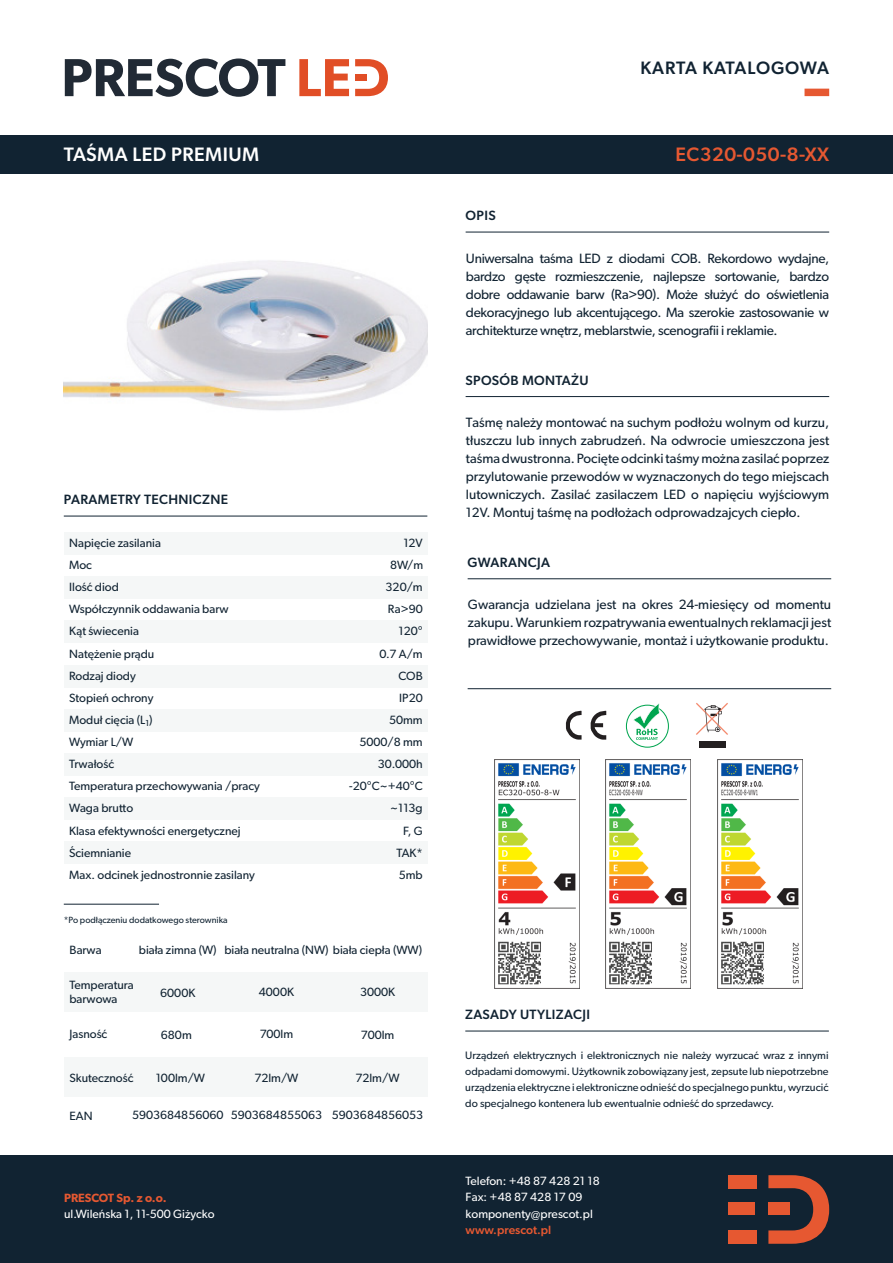
<style>
.page{position:relative;width:893px;height:1263px;background:#fff}
.page>*{position:absolute;margin:0;border:0;box-sizing:border-box;transform-origin:0 0}
.t1{font:500 19.5px "Gibson";letter-spacing:.025em;color:#fff}
.t2{font:500 19.5px "Gibson";letter-spacing:.025em;color:#e65831}
.t3{font:500 18px "Gibson";letter-spacing:.03em;color:#112332}
.t4{font:13.5px/18px "Gibson";color:#112332;text-align:justify}
.t5{font:500 13.5px "Gibson";letter-spacing:.025em;color:#112332}
.t6{font:12px "Gibson";color:#112332}
.t7{font:12px "Gibson";color:#fff}
.t8{font:600 12px "Gibson";color:#e65831}
.t9{font:500 12px "Gibson";color:#e65831}
.t10{font:10.8px/15.8px "Gibson";color:#112332;text-align:justify}
.t11{font:9px "Gibson";color:#112332}
</style>
<div class="page">
<svg style="left:65px;top:58px;width:220px;height:39px"></svg>
<svg style="left:299px;top:59px;width:50px;height:37px"></svg>
<svg style="left:355px;top:59px;width:33px;height:37px"></svg>
<div style="left:804px;top:89px;width:25px;height:7px;background:#e65831"></div>
<div style="left:0;top:135px;width:893px;height:39px;background:#112332"></div>
<div style="left:0;top:1155px;width:893px;height:108px;background:#112332"></div>
<svg style="left:768px;top:1175px;width:61px;height:69px"></svg>
<div style="left:728px;top:1202px;width:26px;height:13px;background:#e65831"></div>
<div style="left:728px;top:1175px;width:29px;height:13px;background:#e65831"></div>
<div style="left:728px;top:1230px;width:29px;height:14px;background:#e65831"></div>
<div style="left:64px;top:532px;width:363px;height:22px;background:#f5f7f7"></div>
<div style="left:64px;top:621px;width:363px;height:22px;background:#f5f7f7"></div>
<div style="left:64px;top:577px;width:363px;height:22px;background:#f5f7f7"></div>
<div style="left:64px;top:665px;width:363px;height:22px;background:#f5f7f7"></div>
<div style="left:64px;top:709px;width:363px;height:23px;background:#f5f7f7"></div>
<div style="left:64px;top:753px;width:363px;height:23px;background:#f5f7f7"></div>
<div style="left:64px;top:797px;width:363px;height:22px;background:#f5f7f7"></div>
<div style="left:64px;top:842px;width:363px;height:22px;background:#f5f7f7"></div>
<img style="left:64px;top:260px;width:363px;height:151px">
<hr style="left:64px;top:516px;width:363px;height:1px;background:#112332">
<hr style="left:64px;top:904px;width:95px;height:1px;background:#112332">
<hr style="left:466px;top:232px;width:363px;height:1px;background:#112332">
<hr style="left:466px;top:396px;width:363px;height:1px;background:#112332">
<hr style="left:468px;top:578px;width:363px;height:1px;background:#112332">
<hr style="left:468px;top:688px;width:363px;height:1px;background:#112332">
<div style="left:699px;top:741px;width:26px;height:7px;background:#231f20"></div>
<svg style="left:696px;top:703px;width:32px;height:32px"></svg>
<svg style="left:626px;top:703px;width:43px;height:45px"></svg>
<svg style="left:566px;top:711px;width:16px;height:29px"></svg>
<svg style="left:590px;top:711px;width:16px;height:29px"></svg>
<div style="left:64px;top:972px;width:364px;height:40px;background:#f5f7f7"></div>
<div style="left:64px;top:1057px;width:364px;height:40px;background:#f5f7f7"></div>
<hr style="left:465px;top:1031px;width:364px;height:1px;background:#112332">
<img style="left:605px;top:759px;width:85px;height:230px">
<img style="left:495px;top:759px;width:85px;height:230px">
<img style="left:718px;top:759px;width:84px;height:230px">
<p class="t3" style="left:641px;top:57px;width:190px">KARTA KATALOGOWA</p>
<p class="t1" style="left:64px;top:143px;width:197px">TAŚMA LED PREMIUM</p>
<p class="t2" style="left:675px;top:143px;width:155px">EC320-050-8-XX</p>
<p class="t5" style="left:466px;top:207px;width:32px">OPIS</p>
<p class="t4" style="left:466px;top:249px;width:365px">Uniwersalna taśma LED z diodami COB. Rekordowo wydajne, bardzo gęste rozmieszczenie, najlepsze sortowanie, bardzo dobre oddawanie barw (Ra&gt;90). Może służyć do oświetlenia dekoracyjnego lub akcentującego. Ma szerokie zastosowanie w architekturze wnętrz, meblarstwie, scenografii i reklamie.</p>
<p class="t5" style="left:64px;top:491px;width:166px">PARAMETRY TECHNICZNE</p>
<p class="t6" style="left:69px;top:535px;width:93px">Napięcie zasilania</p>
<p class="t6" style="left:69px;top:558px;width:24px">Moc</p>
<p class="t6" style="left:69px;top:580px;width:51px">Ilość diod</p>
<p class="t6" style="left:69px;top:602px;width:161px">Współczynnik oddawania barw</p>
<p class="t6" style="left:69px;top:624px;width:71px">Kąt świecenia</p>
<p class="t6" style="left:69px;top:646px;width:87px">Natężenie prądu</p>
<p class="t6" style="left:69px;top:668px;width:68px">Rodzaj diody</p>
<p class="t6" style="left:69px;top:690px;width:86px">Stopień ochrony</p>
<p class="t6" style="left:69px;top:712px;width:85px">Moduł cięcia (L<sub>1</sub>)</p>
<p class="t6" style="left:69px;top:735px;width:66px">Wymiar L/W</p>
<p class="t6" style="left:69px;top:757px;width:46px">Trwałość</p>
<p class="t6" style="left:69px;top:779px;width:192px">Temperatura przechowywania /pracy</p>
<p class="t6" style="left:69px;top:801px;width:66px">Waga brutto</p>
<p class="t6" style="left:69px;top:823px;width:173px">Klasa efektywności energetycznej</p>
<p class="t6" style="left:69px;top:845px;width:63px">Ściemnianie</p>
<p class="t6" style="left:69px;top:867px;width:187px">Max. odcinek jednostronnie zasilany</p>
<p class="t11" style="left:64px;top:914px;width:165px">*Po podłączeniu dodatkowego sterownika</p>
<p class="t6" style="left:403px;top:535px;width:21px">12V</p>
<p class="t6" style="left:390px;top:558px;width:35px">8W/m</p>
<p class="t6" style="left:386px;top:580px;width:39px">320/m</p>
<p class="t6" style="left:388px;top:602px;width:36px">Ra&gt;90</p>
<p class="t6" style="left:398px;top:624px;width:26px">120°</p>
<p class="t6" style="left:379px;top:646px;width:45px">0.7 A/m</p>
<p class="t6" style="left:399px;top:668px;width:26px">COB</p>
<p class="t6" style="left:399px;top:690px;width:25px">IP20</p>
<p class="t6" style="left:389px;top:712px;width:35px">50mm</p>
<p class="t6" style="left:359px;top:735px;width:65px">5000/8 mm</p>
<p class="t6" style="left:378px;top:757px;width:46px">30.000h</p>
<p class="t6" style="left:349px;top:779px;width:75px">-20°C~+40°C</p>
<p class="t6" style="left:390px;top:801px;width:34px">~113g</p>
<p class="t6" style="left:403px;top:823px;width:21px">F, G</p>
<p class="t6" style="left:396px;top:845px;width:28px">TAK*</p>
<p class="t6" style="left:399px;top:867px;width:25px">5mb</p>
<p class="t6" style="left:224px;top:943px;width:199px">biała neutralna (NW) biała ciepła (WW)</p>
<p class="t6" style="left:259px;top:985px;width:37px">4000K</p>
<p class="t6" style="left:260px;top:1027px;width:35px">700lm</p>
<p class="t6" style="left:254px;top:1070px;width:45px">72lm/W</p>
<p class="t6" style="left:231px;top:1108px;width:93px">5903684855063</p>
<p class="t6" style="left:139px;top:943px;width:79px">biała zimna (W)</p>
<p class="t6" style="left:160px;top:985px;width:37px">6000K</p>
<p class="t6" style="left:161px;top:1027px;width:32px">680m</p>
<p class="t6" style="left:156px;top:1071px;width:51px">100lm/W</p>
<p class="t6" style="left:132px;top:1108px;width:93px">5903684856060</p>
<p class="t6" style="left:69px;top:943px;width:34px">Barwa</p>
<p class="t6" style="left:69px;top:978px;width:66px">Temperatura</p>
<p class="t6" style="left:69px;top:991px;width:49px">barwowa</p>
<p class="t6" style="left:360px;top:985px;width:37px">3000K</p>
<p class="t6" style="left:361px;top:1027px;width:35px">700lm</p>
<p class="t6" style="left:356px;top:1070px;width:45px">72lm/W</p>
<p class="t6" style="left:332px;top:1108px;width:93px">5903684856053</p>
<p class="t6" style="left:69px;top:1027px;width:39px">Jasność</p>
<p class="t6" style="left:69px;top:1070px;width:66px">Skuteczność</p>
<p class="t6" style="left:69px;top:1109px;width:25px">EAN</p>
<p class="t8" style="left:64px;top:1190px;width:104px">PRESCOT Sp. z o.o.</p>
<p class="t7" style="left:64px;top:1207px;width:152px">ul.Wileńska 1, 11-500 Giżycko</p>
<p class="t5" style="left:466px;top:372px;width:125px">SPOSÓB MONTAŻU</p>
<p class="t4" style="left:466px;top:413px;width:365px">Taśmę należy montować na suchym podłożu wolnym od kurzu, tłuszczu lub innych zabrudzeń. Na odwrocie umieszczona jest taśma dwustronna. Pocięte odcinki taśmy można zasilać poprzez przylutowanie przewodów w wyznaczonych do tego miejscach lutowniczych. Zasilać zasilaczem LED o napięciu wyjściowym 12V. Montuj taśmę na podłożach odprowadzajcych ciepło.</p>
<p class="t5" style="left:468px;top:554px;width:84px">GWARANCJA</p>
<p class="t4" style="left:468px;top:595px;width:365px">Gwarancja udzielana jest na okres 24-miesięcy od momentu zakupu. Warunkiem rozpatrywania ewentualnych reklamacji jest prawidłowe przechowywanie, montaż i użytkowanie produktu.</p>
<p class="t5" style="left:465px;top:1006px;width:126px">ZASADY UTYLIZACJI</p>
<p class="t10" style="left:465px;top:1047px;width:365px">Urządzeń elektrycznych i elektronicznych nie należy wyrzucać wraz z innymi odpadami domowymi. Użytkownik zobowiązany jest, zepsute lub niepotrzebne urządzenia elektryczne i elektroniczne odnieść do specjalnego punktu, wyrzucić do specjalnego kontenera lub ewentualnie odnieść do sprzedawcy.</p>
<p class="t7" style="left:466px;top:1173px;width:136px">Telefon: +48 87 428 21 18</p>
<p class="t7" style="left:466px;top:1190px;width:118px">Fax: +48 87 428 17 09</p>
<p class="t7" style="left:466px;top:1206px;width:129px">komponenty@prescot.pl</p>
<p class="t9" style="left:466px;top:1223px;width:87px">www.prescot.pl</p>
</div>
